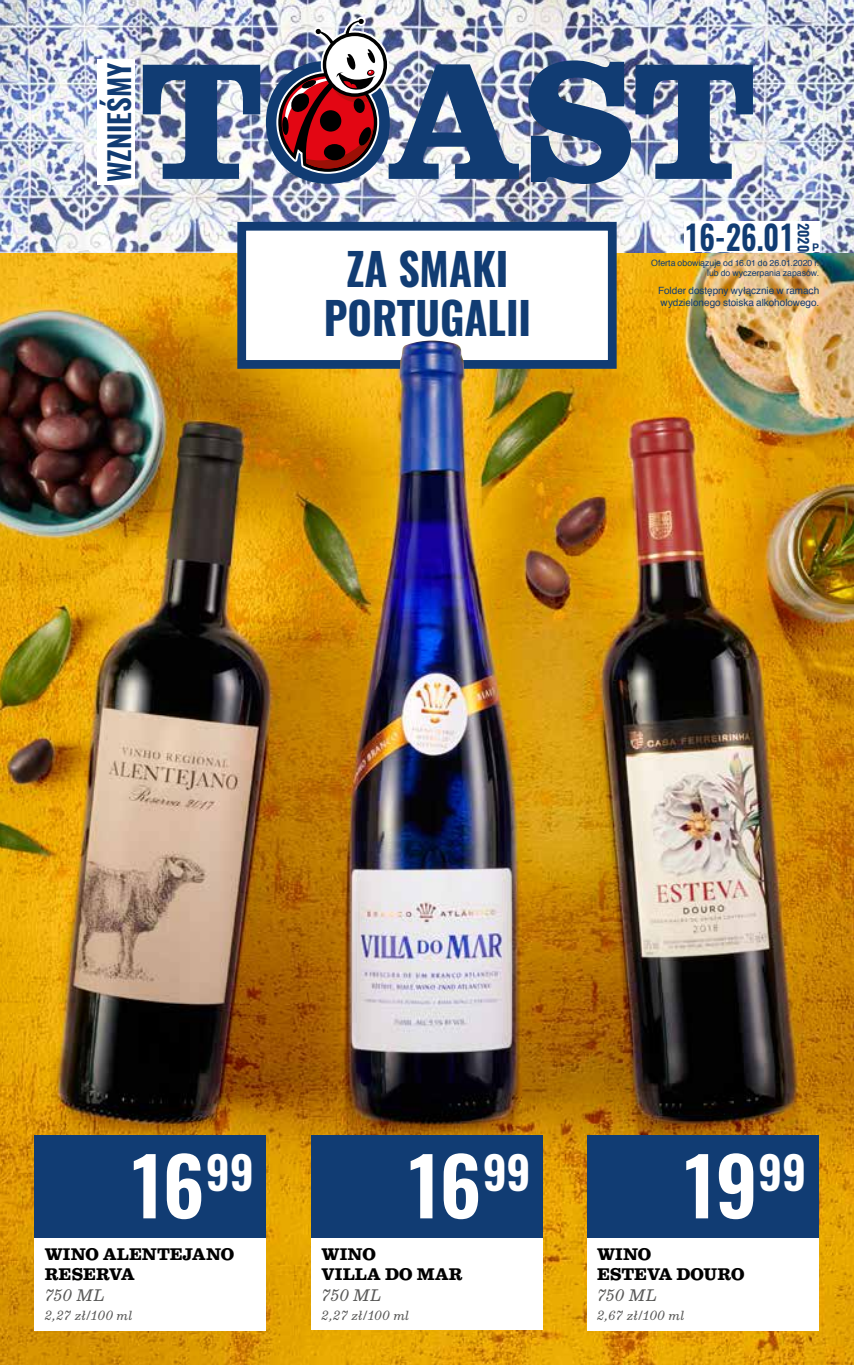
<style>
.page{position:relative;width:854px;height:1365px;background:#fff}
.page>*{position:absolute;margin:0;border:0;box-sizing:border-box;transform-origin:0 0}
.t1{font:700 170.97px "Egizio URWTOT";letter-spacing:-.015em;color:#113c73}
.t2{font:600 79.27px "Oswald";color:#fff}
.t3{font:700 44.45px/49px "Oswald";color:#113c73;text-align:center;scale:.94 1}
.t4{font:600 33.77px "Oswald";color:#113c73;scale:.88 1}
.t5{font:600 29.05px "Oswald";color:#113c73}
.t6{font:700 17.5px/20.1px "Egizio URWTOT";color:#000}
.t7{font:italic 17.5px "Egizio URWTOT";letter-spacing:.02em;color:#575756}
.t8{font:italic 14px "Egizio URWTOT";letter-spacing:.02em;color:#575756}
.t9{font:600 14px "Oswald";color:#113c73}
.t10{font:700 10.5px "Helvetica";color:#113c73}
.t11{font:9.97px/11.9px "Helvetica";letter-spacing:-.005em;color:#113c73}
.t12{font:8.75px/10.5px "Helvetica";letter-spacing:-.005em;color:#113c73;text-align:right}
</style>
<div class="page">
<img style="left:0;top:252px;width:853px;height:1112px">
<img style="left:0;top:0;width:853px;height:252px">
<div style="left:684px;top:221px;width:135px;height:31px;background:#fff"></div>
<div style="left:97px;top:59px;width:37px;height:125px;background:#fff"></div>
<div style="left:237px;top:222px;width:379px;height:147px;background:#fff;border:9px solid #113c73"></div>
<div style="left:35px;top:1236px;width:231px;height:93px;background:#fff"></div>
<div style="left:311px;top:1236px;width:232px;height:93px;background:#fff"></div>
<div style="left:587px;top:1236px;width:231px;height:93px;background:#fff"></div>
<svg style="left:274px;top:6px;width:117px;height:179px"></svg>
<img style="left:399px;top:340px;width:65px;height:45px">
<div style="left:587px;top:1134px;width:231px;height:103px;background:#113c73"></div>
<div style="left:35px;top:1134px;width:231px;height:103px;background:#113c73"></div>
<div style="left:311px;top:1134px;width:232px;height:103px;background:#113c73"></div>
<h3 class="t5" style="left:99px;top:182px;width:121px;rotate:-90deg">WZNIEŚMY</h3>
<h1 class="t1" style="left:141px;top:21px;width:614px">TOAST</h1>
<h3 class="t3" style="left:323px;top:247px;width:222px">ZA SMAKI<br>PORTUGALII</h3>
<h3 class="t4" style="left:683px;top:214px;width:127px">16-26.01</h3>
<h3 class="t9" style="left:813px;top:223px;width:30px;rotate:90deg">2020</h3>
<p class="t10" style="left:812px;top:239px;width:9px">P</p>
<p class="t12" style="left:651px;top:257px;width:169px">Oferta obowiązuje od 16.01 do 26.01.2020 r. lub do wyczerpania zapasów.</p>
<p class="t11" style="left:657px;top:285px;width:163px">Folder dostępny wyłącznie w ramach wydzielonego stoiska alkoholowego.</p>
<h2 class="t2" style="left:126px;top:1130px;width:128px">16<sup>99</sup></h2>
<h2 class="t2" style="left:403px;top:1130px;width:128px">16<sup>99</sup></h2>
<h3 class="t6" style="left:45px;top:1244px;width:191px">WINO ALENTEJANO<br>RESERVA</h3>
<h3 class="t7" style="left:45px;top:1285px;width:61px">750 ML</h3>
<h3 class="t8" style="left:45px;top:1307px;width:89px">2,27 zł/100 ml</h3>
<h3 class="t6" style="left:321px;top:1244px;width:142px">WINO<br>VILLA DO MAR</h3>
<h3 class="t7" style="left:321px;top:1285px;width:61px">750 ML</h3>
<h3 class="t8" style="left:321px;top:1307px;width:89px">2,27 zł/100 ml</h3>
<h2 class="t2" style="left:678px;top:1130px;width:128px">19<sup>99</sup></h2>
<h3 class="t6" style="left:597px;top:1244px;width:149px">WINO<br>ESTEVA DOURO</h3>
<h3 class="t7" style="left:597px;top:1285px;width:61px">750 ML</h3>
<h3 class="t8" style="left:597px;top:1307px;width:88px">2,67 zł/100 ml</h3>
</div>
